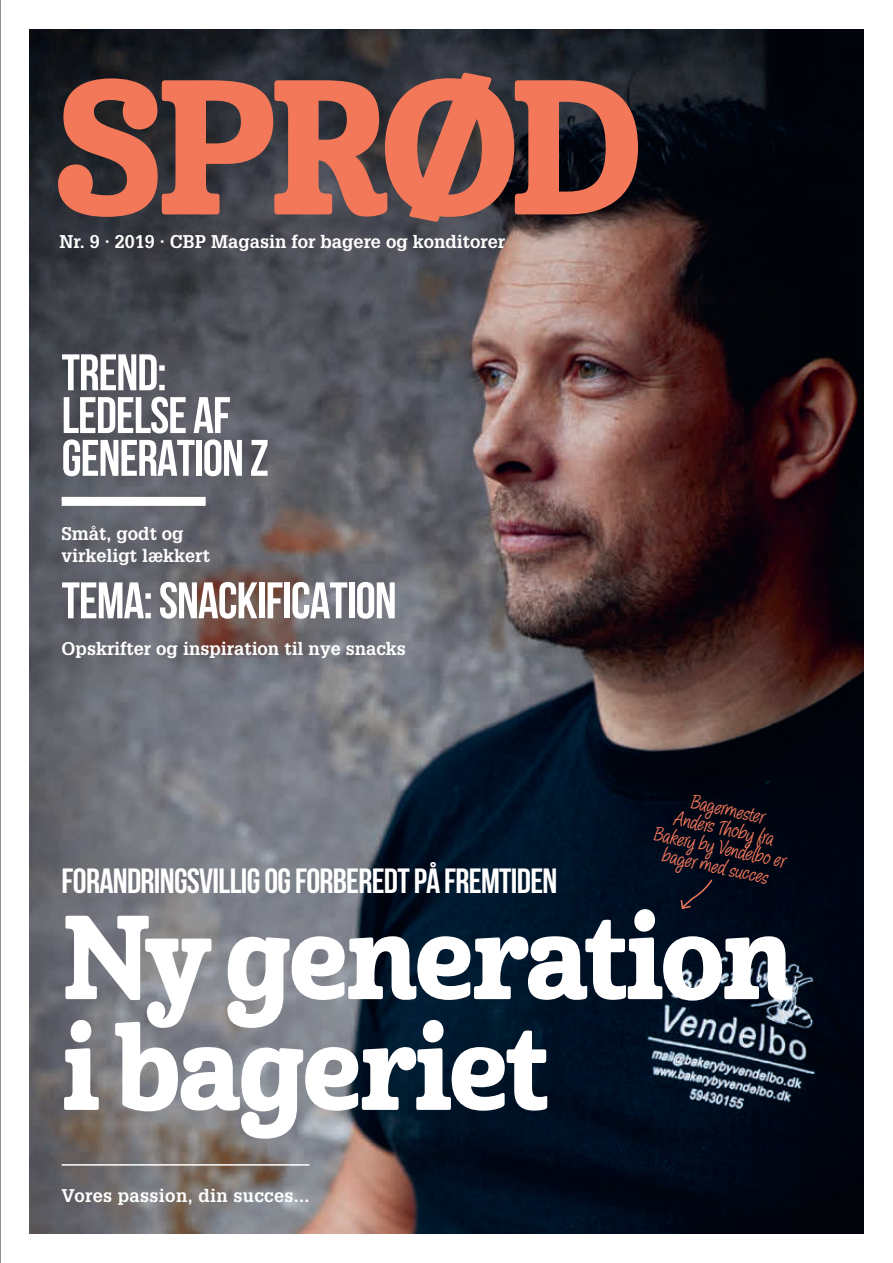
<style>
.page{position:relative;width:893px;height:1263px;background:#fff}
.page>*{position:absolute;margin:0;border:0;box-sizing:border-box;transform-origin:0 0}
.t1{font:185.85px "Cabrito Con Ex B";letter-spacing:-.045em;color:#f3785a}
.t2{font:115.5px/110.7px "Cabrito Con Ex B";letter-spacing:-.02em;color:#fff}
.t3{font:700 51.3px/42.8px "Bebas Neue";letter-spacing:-.02em;color:#fff}
.t4{font:700 34.95px "Bebas Neue";letter-spacing:-.02em;color:#fff}
.t5{font:23.25px/19.4px "Pine Nuts";color:#f3785a;text-align:center}
.t6{font:700 18px/22.5px "Glypha LT Std";color:#fff}
.t7{font:700 18px "Glypha LT Std";letter-spacing:.02em;color:#fff}
</style>
<div class="page">
<img style="left:30px;top:30px;width:833px;height:1203px">
<div style="left:62px;top:497px;width:144px;height:9px;background:#fff"></div>
<hr style="left:62px;top:1164px;width:247px;height:2px;background:#fff">
<svg style="left:680px;top:878px;width:34px;height:32px"></svg>
<hr style="left:0;top:0;width:1px;height:1263px;background:#231f20">
<h1 class="t1" style="left:55px;top:27px;width:588px">SPRØD</h1>
<p class="t6" style="left:60px;top:230px;width:447px">Nr. 9 · 2019 · CBP Magasin for bagere og konditorer</p>
<h3 class="t3" style="left:62px;top:351px;width:209px">TREND:<br>LEDELSE AF<br>GENERATION Z</h3>
<p class="t6" style="left:62px;top:522px;width:150px">Småt, godt og virkeligt lækkert</p>
<h3 class="t3" style="left:62px;top:579px;width:337px">TEMA: SNACKIFICATION</h3>
<p class="t6" style="left:62px;top:637px;width:346px">Opskrifter og inspiration til nye snacks</p>
<p class="t5" style="left:664px;top:787px;width:136px;rotate:12deg">Bagermester<br>Anders Thoby fra<br>Bakery by Vendelbo er bager med succes</p>
<h3 class="t4" style="left:62px;top:861px;width:497px">FORANDRINGSVILLIG OG FORBEREDT PÅ FREMTIDEN</h3>
<h2 class="t2" style="left:62px;top:904px;width:733px">Ny generation i bageriet</h2>
<p class="t7" style="left:62px;top:1184px;width:249px">Vores passion, din succes...</p>
</div>
